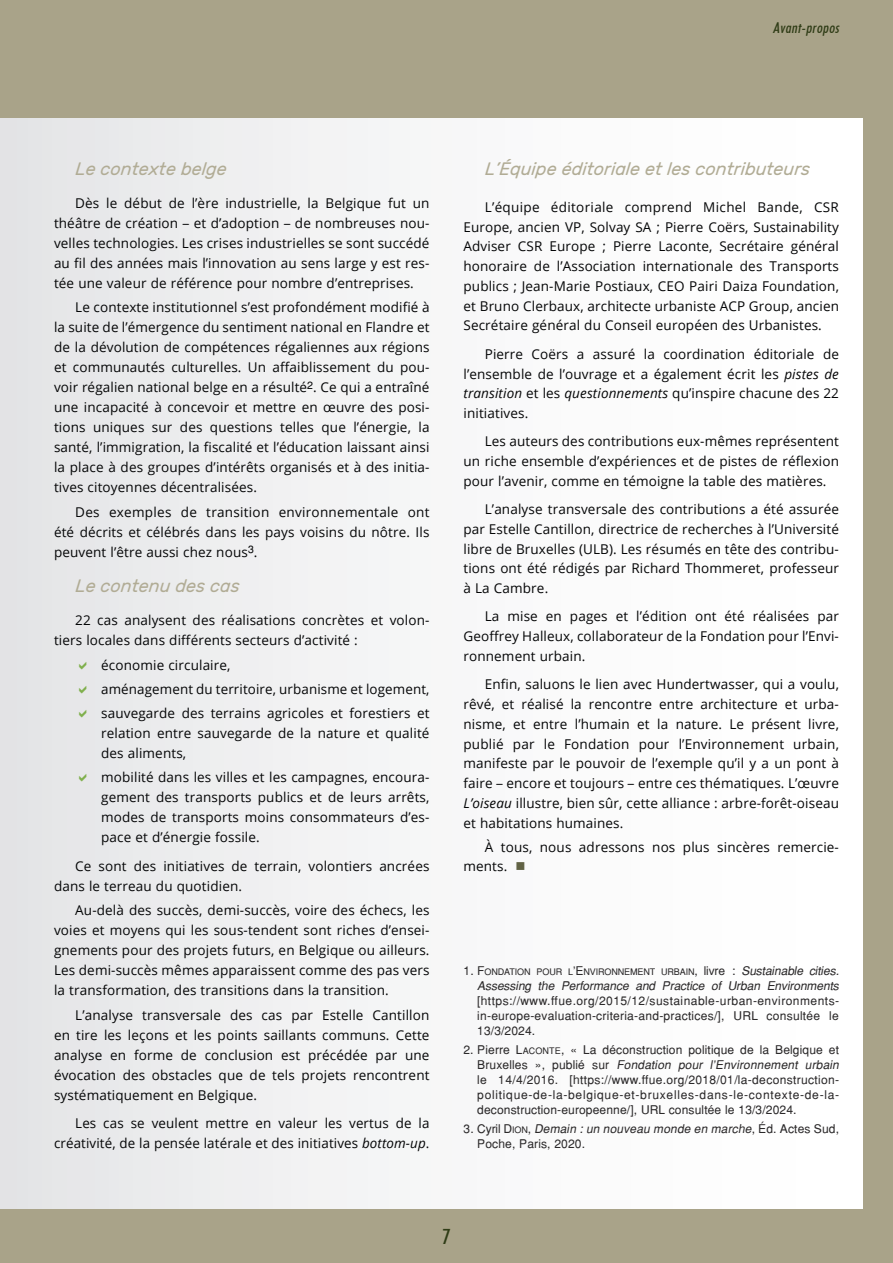
<style>
.page{position:relative;width:893px;height:1263px;background:#fff}
.page>*{position:absolute;margin:0;border:0;box-sizing:border-box;transform-origin:0 0}
.t1{font:500 condensed 21px "Futura BT";color:#2f3c16}
.t2{font:italic 18px "Rubik";color:#b1ac95}
.t3{font:italic 500 condensed 15px "Futura BT";color:#2f3c16}
.t4{font:13.5px/20px "Open Sans";letter-spacing:.01em;color:#040506;text-align:justify}
.t5{font:12px/15px "Helvetica";letter-spacing:.02em;color:#2b292a}
.t6{font:9px "Helvetica";letter-spacing:-.015em;color:#2b292a}
.s1{font-family:"Calibri"}
.s2{font-style:italic}
.s3{color:#616244}
.s4{font-size:12px}
.s5{font-style:italic;font-size:12px}
.s6{font-style:inherit}
.s7{font-size:9px}
</style>
<div class="page">
<div style="left:0;top:0;width:893px;height:1263px;background:linear-gradient(to right,#e6e7e8,#fff)"></div>
<div style="left:0;top:0;width:893px;height:118px;background:#a9a389"></div>
<div style="left:0;top:1209px;width:893px;height:54px;background:#a9a389"></div>
<div style="left:863px;top:0;width:30px;height:1263px;background:#a9a389"></div>
<svg style="left:79px;top:661px;width:21px;height:9px"></svg>
<svg style="left:79px;top:685px;width:21px;height:10px"></svg>
<svg style="left:79px;top:710px;width:21px;height:9px"></svg>
<svg style="left:79px;top:774px;width:21px;height:9px"></svg>
<p class="t3" style="left:773px;top:18px;width:71px">Avant-propos</p>
<h2 class="t2" style="left:75px;top:159px;width:155px">Le contexte belge</h2>
<p class="t4" style="left:54px;top:193px;width:377px;text-indent:21px">Dès le début de l’ère industrielle, la Belgique fut un théâtre de création <span class="s1">‒</span> et d’adoption <span class="s1">‒</span> de nombreuses nou&shy;velles technologies. Les crises industrielles se sont succédé au fil des années mais l’innovation au sens large y est res&shy;tée une valeur de référence pour nombre d’entreprises.</p>
<p class="t4" style="left:54px;top:297px;width:377px;text-indent:21px">Le contexte institutionnel s’est profondément modifié à la suite de l’émergence du sentiment national en Flandre et de la dévolution de compétences régaliennes aux régions et communautés culturelles. Un affaiblissement du pou&shy;voir régalien national belge en a résulté<sup>2</sup>. Ce qui a entraîné une incapacité à concevoir et mettre en œuvre des posi&shy;tions uniques sur des questions telles que l’énergie, la santé, l’immigration, la fiscalité et l’éducation laissant ainsi la place à des groupes d’intérêts organisés et à des initia&shy;tives citoyennes décentralisées.</p>
<p class="t4" style="left:54px;top:501px;width:377px;text-indent:21px">Des exemples de transition environnementale ont été décrits et célébrés dans les pays voisins du nôtre. Ils peuvent l’être aussi chez nous<sup>3</sup>.</p>
<h2 class="t2" style="left:75px;top:576px;width:168px">Le contenu des cas</h2>
<p class="t4" style="left:54px;top:610px;width:377px;text-indent:21px">22 cas analysent des réalisations concrètes et volon&shy;tiers locales dans différents secteurs d’activité :</p>
<p class="t4" style="left:101px;top:652px;width:330px;line-height:24.3px;text-align:left">économie circulaire,<br>aménagement du territoire, urbanisme et logement, sauvegarde des terrains agricoles et forestiers et</p>
<p class="t4" style="left:101px;top:723px;width:330px">relation entre sauvegarde de la nature et qualité des aliments,</p>
<p class="t4" style="left:101px;top:767px;width:330px">mobilité dans les villes et les campagnes, encoura&shy;gement des transports publics et de leurs arrêts, modes de transports moins consommateurs d’es&shy;pace et d’énergie fossile.</p>
<p class="t4" style="left:54px;top:856px;width:377px;text-indent:21px">Ce sont des initiatives de terrain, volontiers ancrées dans le terreau du quotidien.</p>
<p class="t4" style="left:54px;top:900px;width:377px;text-indent:21px">Au-delà des succès, demi-succès, voire des échecs, les voies et moyens qui les sous-tendent sont riches d’ensei&shy;gnements pour des projets futurs, en Belgique ou ailleurs.<br>Les demi-succès mêmes apparaissent comme des pas vers la transformation, des transitions dans la transition.</p>
<p class="t4" style="left:54px;top:1004px;width:377px;text-indent:21px">L’analyse transversale des cas par Estelle Cantillon en tire les leçons et les points saillants communs. Cette analyse en forme de conclusion est précédée par une évocation des obstacles que de tels projets rencontrent systématiquement en Belgique.</p>
<p class="t4" style="left:54px;top:1113px;width:377px;text-align:right">Les cas se veulent mettre en valeur les vertus de la créativité, de la pensée latérale et des initiatives <span class="s2">bottom-up</span>.</p>
<h2 class="t2" style="left:485px;top:159px;width:328px">L’Équipe éditoriale et les contributeurs</h2>
<p class="t4" style="left:463px;top:197px;width:377px;text-indent:21px">L’équipe éditoriale comprend Michel Bande, CSR Europe, ancien VP, Solvay SA ; Pierre Coërs, Sustainability Adviser CSR Europe ; Pierre Laconte, Secrétaire général honoraire de l’Association internationale des Transports publics ; Jean-Marie Postiaux, CEO Pairi Daiza Foundation, et Bruno Clerbaux, architecte urbaniste ACP Group, ancien Secrétaire général du Conseil européen des Urbanistes.</p>
<p class="t4" style="left:463px;top:344px;width:377px;text-indent:21px">Pierre Coërs a assuré la coordination éditoriale de l’ensemble de l’ouvrage et a également écrit les <span class="s2">pistes de transition</span> et les <span class="s2">questionnements</span> qu’inspire chacune des 22 initiatives.</p>
<p class="t4" style="left:463px;top:431px;width:377px;text-indent:21px">Les auteurs des contributions eux-mêmes représentent un riche ensemble d’expériences et de pistes de réflexion pour l’avenir, comme en témoigne la table des matières.</p>
<p class="t4" style="left:463px;top:499px;width:377px;text-indent:21px">L’analyse transversale des contributions a été assurée par Estelle Cantillon, directrice de recherches à l’Université libre de Bruxelles (ULB). Les résumés en tête des contribu&shy;tions ont été rédigés par Richard Thommeret, professeur à La Cambre.</p>
<p class="t4" style="left:463px;top:606px;width:377px;text-indent:21px">La mise en pages et l’édition ont été réalisées par Geoffrey Halleux, collaborateur de la Fondation pour l’Envi&shy;ronnement urbain.</p>
<p class="t4" style="left:463px;top:674px;width:377px;text-indent:21px">Enfin, saluons le lien avec Hundertwasser, qui a voulu, rêvé, et réalisé la rencontre entre architecture et urba&shy;nisme, et entre l’humain et la nature. Le présent livre, publié par le Fondation pour l’Environnement urbain, manifeste par le pouvoir de l’exemple qu’il y a un pont à faire <span class="s1">‒</span> encore et toujours <span class="s1">‒</span> entre ces thématiques. L’œuvre <span class="s2">L’oiseau</span> illustre, bien sûr, cette alliance : arbre-forêt-oiseau et habitations humaines.</p>
<p class="t4" style="left:463px;top:836px;width:377px;text-indent:21px">À tous, nous adressons nos plus sincères remercie&shy;ments. <span class="s3">■</span></p>
<p class="t6" style="left:463px;top:966px;width:379px"><span class="s4">1.</span> <span class="s4">F</span>ONDATION POUR L<span class="s4">’E</span> NVIRONNEMENT URBAIN<span class="s4">,</span> <span class="s4">livre :</span> <span class="s5">Sustainable cities.</span></p>
<p class="t5" style="left:477px;top:978px;width:366px"><span class="s2">Assessing the Performance and Practice of Urban Environments </span><span class="s6">[</span>https://www.ffue.org/2015/12/sustainable-urban-environments&shy;in-europe-evaluation-criteria-and-practices/], URL consultée le 13/3/2024.</p>
<p class="t5" style="left:477px;top:1042px;width:366px;text-indent:-14px">2. Pierre <span class="s6">L</span><span class="s7">ACONTE</span>, « La déconstruction politique de la Belgique et B r u x e l l e s » , p u b l i é s u r <span class="s2">Fondation pour l’Environnement urbain </span>le 14/4/2016. [https://www.ffue.org/2018/01/la-deconstruction&shy;politique-de-la-belgique-et-bruxelles-dans-le-contexte-de-la&shy;deconstruction-europeenne/], URL consultée le 13/3/2024.</p>
<p class="t5" style="left:477px;top:1121px;width:363px;text-indent:-14px">3 . Cy ri l <span class="s6">D</span> <span class="s7">I O N</span> <span class="s6">,</span> <span class="s2">Demain : un nouveau monde en marche</span>, É d . Act e s S u d ,<br>Poche, Paris, 2020.</p>
<h1 class="t1" style="left:442px;top:1224px;width:10px">7</h1>
</div>
